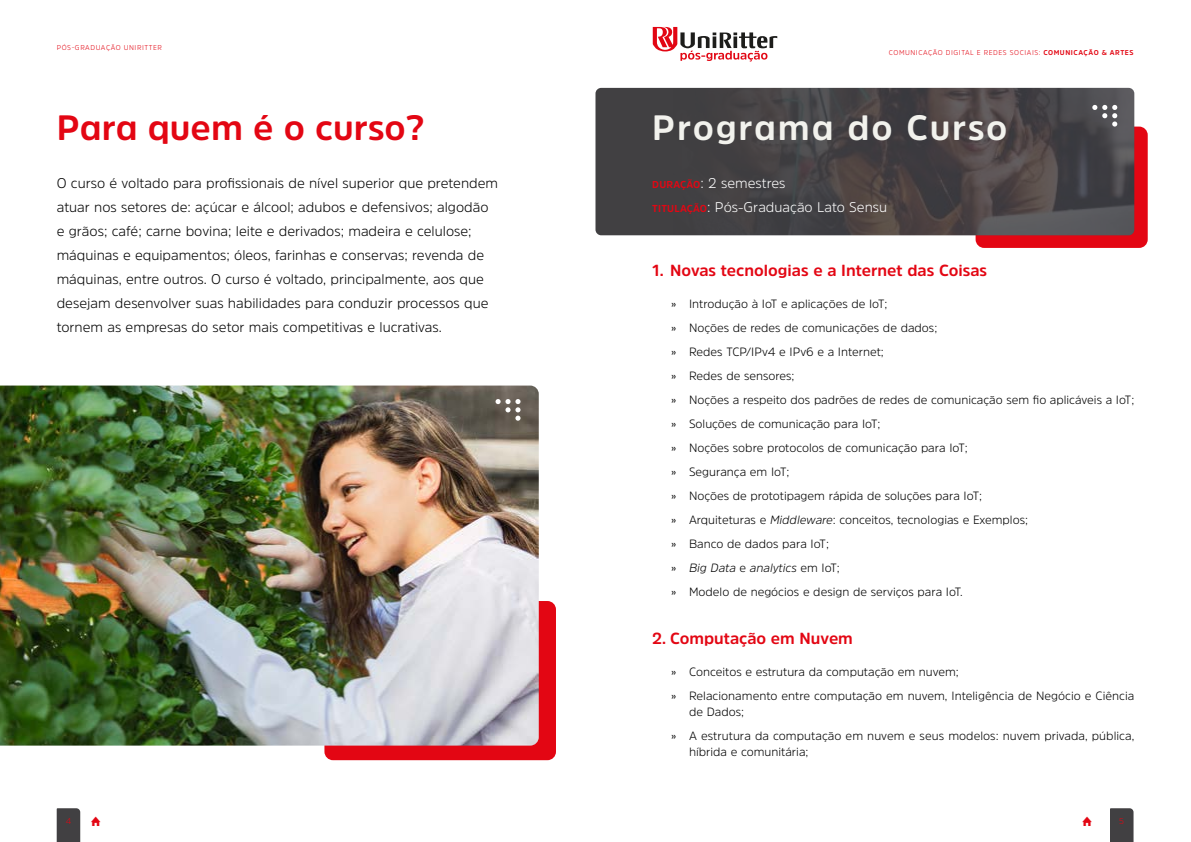
<style>
.page{position:relative;width:1191px;height:842px;background:#fff}
.page>*{position:absolute;margin:0;border:0;box-sizing:border-box;transform-origin:0 0}
.t1{font:700 35px "Amsi Pro";color:#e30613}
.t2{font:700 35px "Amsi Pro";letter-spacing:.05em;color:#f2f2ed}
.t3{font:700 16px "Amsi Pro";color:#e30613}
.t4{font:300 14px/24px "Amsi Pro";color:#000}
.t5{font:300 14px/24px "Amsi Pro";color:#fff}
.t6{font:300 12px/24px "Amsi Pro";color:#000}
.t7{font:300 8.5px "Amsi Pro";color:#e30613}
.t8{font:300 7px "Amsi Pro";letter-spacing:.08em;color:#e30613}
.s1{font-weight:700}
.s2{font-weight:700;font-size:10px;color:#e30613}
.s3{font-weight:400}
.s4{font-style:italic}
</style>
<div class="page">
<div style="left:975px;top:127px;width:172px;height:121px;background:#e30613;border-radius:9px"></div>
<img style="left:595px;top:88px;width:539px;height:147px">
<svg style="left:57px;top:808px;width:23px;height:34px"></svg>
<svg style="left:1110px;top:808px;width:23px;height:34px"></svg>
<svg style="left:653px;top:27px;width:124px;height:35px"></svg>
<svg style="left:1092px;top:105px;width:25px;height:22px"></svg>
<div style="left:324px;top:601px;width:232px;height:159px;background:#e30613;border-radius:9px"></div>
<img style="left:0;top:386px;width:539px;height:360px">
<svg style="left:495px;top:399px;width:25px;height:22px"></svg>
<p class="t8" style="left:57px;top:42px;width:107px">PÓS-GRADUAÇÃO UNIRITTER</p>
<h1 class="t1" style="left:57px;top:104px;width:369px">Para quem é o curso?</h1>
<p class="t4" style="left:57px;top:171px;width:443px">O curso é voltado para profissionais de nível superior que pretendem atuar nos setores de: açúcar e álcool; adubos e defensivos; algodão e grãos; café; carne bovina; leite e derivados; madeira e celulose; máquinas e equipamentos; óleos, farinhas e conservas; revenda de máquinas, entre outros. O curso é voltado, principalmente, aos que desejam desenvolver suas habilidades para conduzir processos que tornem as empresas do setor mais competitivas e lucrativas.</p>
<p class="t8" style="left:889px;top:48px;width:246px">COMUNICAÇÃO DIGITAL E REDES SOCIAIS: <span class="s1">COMUNICAÇÃO &amp; ARTES</span></p>
<h1 class="t2" style="left:652px;top:104px;width:357px">Programa do Curso</h1>
<p class="t5" style="left:652px;top:171px;width:236px"><span class="s2">DURAÇÃO</span>: 2 semestres<br><span class="s2">TITULAÇÃO</span>: Pós-Graduação Lato Sensu</p>
<h2 class="t3" style="left:652px;top:259px;width:336px">1. Novas tecnologias e a Internet das Coisas</h2>
<p class="t6" style="left:671px;top:291px;width:465px"><span class="s3">»</span> Introdução à IoT e aplicações de IoT;<br><span class="s3">»</span> Noções de redes de comunicações de dados;<br><span class="s3">»</span> Redes TCP/IPv4 e IPv6 e a Internet;<br><span class="s3">»</span> Redes de sensores;<br><span class="s3">»</span> Noções a respeito dos padrões de redes de comunicação sem fio aplicáveis a IoT; <span class="s3">»</span> Soluções de comunicação para IoT;<br><span class="s3">»</span> Noções sobre protocolos de comunicação para IoT;<br><span class="s3">»</span> Segurança em IoT;<br><span class="s3">»</span> Noções de prototipagem rápida de soluções para IoT;<br><span class="s3">»</span> Arquiteturas e <span class="s4">Middleware</span>: conceitos, tecnologias e Exemplos;<br><span class="s3">»</span> Banco de dados para IoT;<br><span class="s3">»</span> <span class="s4">Big Data</span> e <span class="s4">analytics</span> em IoT;<br><span class="s3">»</span> Modelo de negócios e design de serviços para IoT.</p>
<h2 class="t3" style="left:652px;top:627px;width:202px">2. Computação em Nuvem</h2>
<p class="t6" style="left:671px;top:659px;width:465px"><span class="s3">»</span> Conceitos e estrutura da computação em nuvem;<br><span class="s3">»</span> Relacionamento entre computação em nuvem, Inteligência de Negócio e Ciência</p>
<p class="t6" style="left:671px;top:699px;width:465px;text-indent:18px">de Dados;<br><span class="s3">»</span> A estrutura da computação em nuvem e seus modelos: nuvem privada, pública,</p>
<p class="t6" style="left:689px;top:739px;width:121px">híbrida e comunitária;</p>
<p class="t7" style="left:66px;top:815px;width:7px">4</p>
<p class="t7" style="left:1119px;top:815px;width:6px">5</p>
</div>
